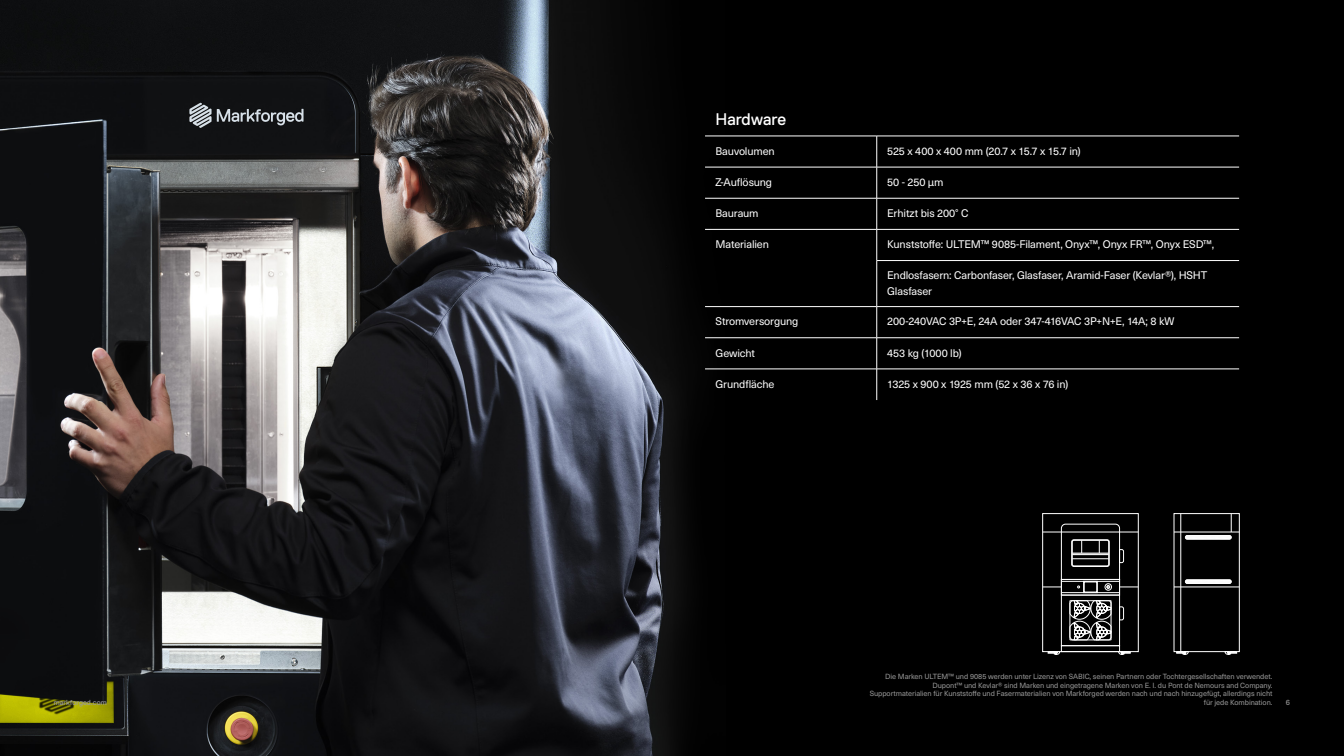
<style>
.page{position:relative;width:1344px;height:756px;background:#000}
.page>*{position:absolute;margin:0;border:0;box-sizing:border-box;transform-origin:0 0}
.Page_Title{font:16.8px "Replica Pro";color:#fff}
.Body_Small{font:10.85px/15.4px "Neue Haas Unica Pro";letter-spacing:-.015em;color:#fff}
.Legal{font:7.35px/8.8px "Neue Haas Unica Pro";letter-spacing:-.01em;color:#999;text-align:right}
.t1{font:7.35px "Replica Pro";color:#999}
</style>
<div class="page">
<img style="left:0;top:0;width:725px;height:756px">
<hr style="left:705px;top:136px;width:172px;height:1px;background:#fff">
<hr style="left:877px;top:136px;width:362px;height:1px;background:#fff">
<hr style="left:877px;top:136px;width:1px;height:31px;background:#fff">
<hr style="left:705px;top:167px;width:172px;height:1px;background:#fff">
<hr style="left:877px;top:167px;width:362px;height:1px;background:#fff">
<hr style="left:877px;top:167px;width:1px;height:31px;background:#fff">
<hr style="left:705px;top:198px;width:172px;height:1px;background:#fff">
<hr style="left:877px;top:198px;width:362px;height:1px;background:#fff">
<hr style="left:877px;top:198px;width:1px;height:31px;background:#fff">
<hr style="left:705px;top:229px;width:172px;height:1px;background:#fff">
<hr style="left:877px;top:229px;width:362px;height:1px;background:#fff">
<hr style="left:877px;top:230px;width:1px;height:30px;background:#fff">
<hr style="left:877px;top:260px;width:362px;height:1px;background:#fff">
<hr style="left:877px;top:261px;width:1px;height:45px;background:#fff">
<hr style="left:705px;top:306px;width:172px;height:1px;background:#fff">
<hr style="left:877px;top:306px;width:362px;height:1px;background:#fff">
<hr style="left:877px;top:307px;width:1px;height:31px;background:#fff">
<hr style="left:705px;top:338px;width:172px;height:1px;background:#fff">
<hr style="left:877px;top:338px;width:362px;height:1px;background:#fff">
<hr style="left:877px;top:338px;width:1px;height:31px;background:#fff">
<hr style="left:705px;top:369px;width:172px;height:1px;background:#fff">
<hr style="left:877px;top:369px;width:362px;height:1px;background:#fff">
<hr style="left:877px;top:369px;width:1px;height:31px;background:#fff">
<div style="left:1043px;top:513px;width:95px;height:139px;border:1px solid #fff"></div>
<div style="left:1061px;top:646px;width:59px;height:6px;border:1px solid #fff"></div>
<svg style="left:1120px;top:607px;width:4px;height:13px"></svg>
<hr style="left:1061px;top:592px;width:59px;height:1px;background:#fff">
<hr style="left:1061px;top:595px;width:59px;height:1px;background:#fff">
<div style="left:1083px;top:581px;width:14px;height:12px;border:1px solid #fff"></div>
<div style="left:1105px;top:584px;width:7px;height:6px;border:1px solid #fff;border-radius:50%"></div>
<svg style="left:1043px;top:524px;width:95px;height:65px"></svg>
<div style="left:1061px;top:579px;width:59px;height:67px;border:1px solid #fff"></div>
<svg style="left:1048px;top:651px;width:12px;height:3px"></svg>
<svg style="left:1118px;top:651px;width:12px;height:3px"></svg>
<svg style="left:1070px;top:600px;width:41px;height:40px"></svg>
<hr style="left:1174px;top:532px;width:65px;height:1px;background:#fff">
<hr style="left:1174px;top:587px;width:65px;height:1px;background:#fff">
<hr style="left:1181px;top:514px;width:1px;height:138px;background:#fff">
<svg style="left:1185px;top:514px;width:47px;height:26px"></svg>
<div style="left:1185px;top:535px;width:46px;height:4px;border:1px solid #fff;border-radius:2px"></div>
<div style="left:1185px;top:580px;width:46px;height:4px;border:1px solid #fff;border-radius:2px"></div>
<svg style="left:1177px;top:651px;width:11px;height:3px"></svg>
<svg style="left:1225px;top:651px;width:12px;height:3px"></svg>
<p class="Page_Title" style="left:716px;top:110px;width:72px">Hardware</p>
<p class="Body_Small" style="left:716px;top:143px;width:61px">Bauvolumen</p>
<p class="Body_Small" style="left:887px;top:143px;width:195px">525 x 400 x 400 mm (20.7 x 15.7 x 15.7 in)</p>
<p class="Body_Small" style="left:716px;top:175px;width:58px">Z-Auflösung</p>
<p class="Body_Small" style="left:887px;top:175px;width:58px">50 - 250 μm</p>
<p class="Body_Small" style="left:716px;top:206px;width:45px">Bauraum</p>
<p class="Body_Small" style="left:887px;top:206px;width:83px">Erhitzt bis 200° C</p>
<p class="Body_Small" style="left:716px;top:237px;width:55px">Materialien</p>
<p class="Body_Small" style="left:887px;top:237px;width:328px">Kunststoffe: ULTEM™ 9085-Filament, Onyx™, Onyx FR™, Onyx ESD™,</p>
<p class="Body_Small" style="left:887px;top:268px;width:322px">Endlosfasern: Carbonfaser, Glasfaser, Aramid-Faser (Kevlar®), HSHT<br>Glasfaser</p>
<p class="Body_Small" style="left:716px;top:314px;width:84px">Stromversorgung</p>
<p class="Body_Small" style="left:887px;top:314px;width:289px">200-240VAC 3P+E, 24A oder 347-416VAC 3P+N+E, 14A; 8 kW</p>
<p class="Body_Small" style="left:716px;top:345px;width:41px">Gewicht</p>
<p class="Body_Small" style="left:887px;top:345px;width:76px">453 kg (1000 lb)</p>
<p class="Body_Small" style="left:716px;top:376px;width:60px">Grundfläche</p>
<p class="Body_Small" style="left:887px;top:376px;width:183px">1325 x 900 x 1925 mm (52 x 36 x 76 in)</p>
<p class="Legal" style="left:885px;top:672px;width:389px">Die Marken ULTEM™ und 9085 werden unter Lizenz von SABIC, seinen Partnern oder Tochtergesellschaften verwendet.<br>Dupont™ und Kevlar® sind Marken und eingetragene Marken von E. I. du Pont de Nemours and Company.</p>
<p class="Legal" style="left:870px;top:690px;width:404px">Supportmaterialien für Kunststoffe und Fasermaterialien von Markforged werden nach und nach hinzugefügt, allerdings nicht</p>
<p class="t1" style="left:54px;top:699px;width:54px">markforged.com</p>
<p class="Legal" style="left:1204px;top:698px;width:70px">für jede Kombination.</p>
<p class="t1" style="left:1286px;top:699px;width:6px">6</p>
</div>
